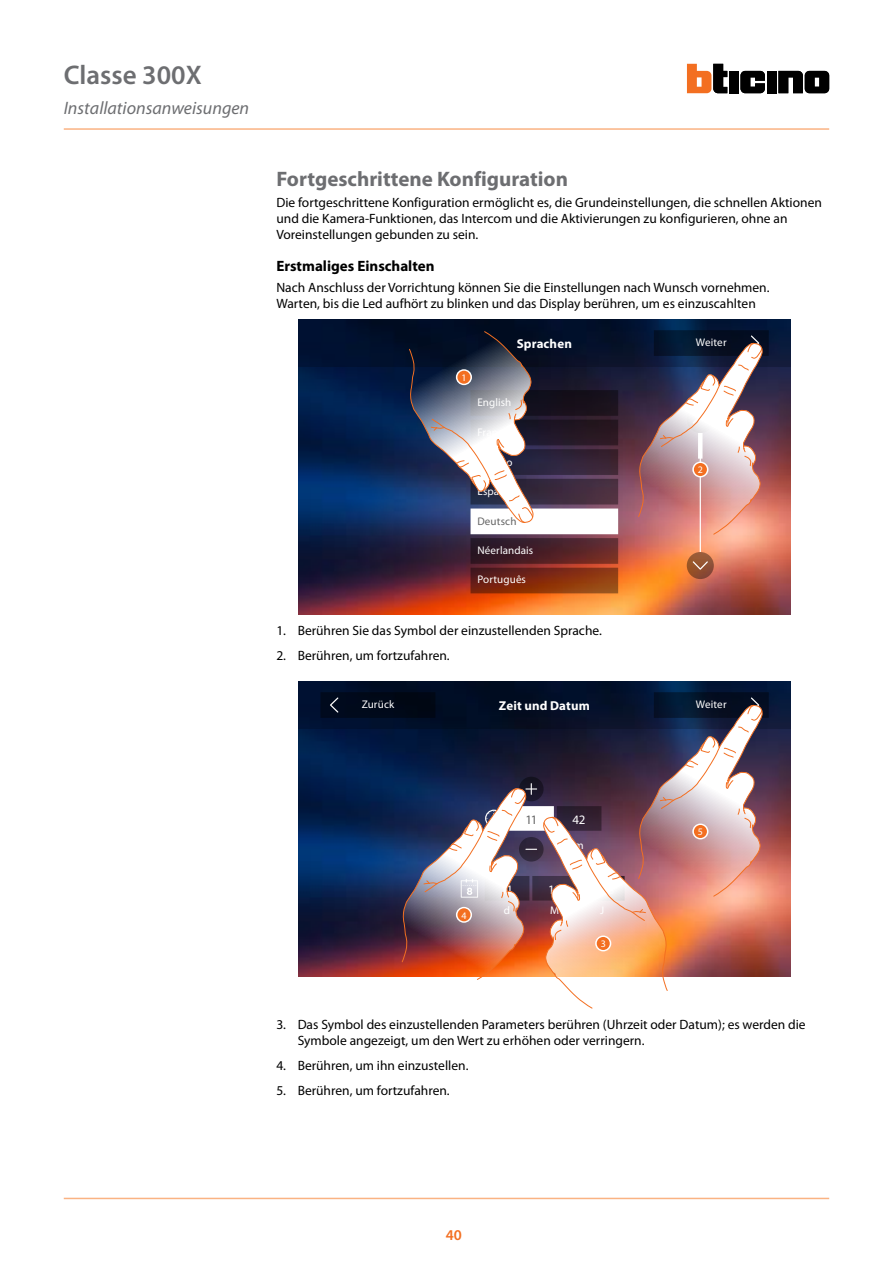
<style>
.page{position:relative;width:893px;height:1263px;background:#fff}
.page>*{position:absolute;margin:0;border:0;box-sizing:border-box;transform-origin:0 0}
.t1{font:600 27px "Myriad Pro";color:#6d6e71}
.t2{font:700 21px "Myriad Pro";color:#6d6e71}
.t3{font:italic 18px "Myriad Pro";color:#6d6e71}
.t4{font:700 15px "Myriad Pro";color:#000}
.t5{font:600 15px "Myriad Pro";color:#f36f21}
.t6{font:13.5px/16.2px "Myriad Pro";color:#000}
.t7{font:700 12.9px "Myriad Pro";letter-spacing:.01em;color:#fff}
.t8{font:12.9px "Myriad Pro";color:#fff}
.t9{font:12.9px "Myriad Pro";color:#646464}
.t10{font:11.1px "Myriad Pro";letter-spacing:.01em;color:#fff}
.t11{font:11.1px "Myriad Pro";letter-spacing:.015em;color:#646464}
.t12{font:10.05px "Myriad Pro";color:#fff}
</style>
<div class="page">
<svg style="left:740px;top:71px;width:25px;height:22px"></svg>
<div style="left:767px;top:71px;width:10px;height:22px;background:#000"></div>
<div style="left:729px;top:71px;width:10px;height:22px;background:#000"></div>
<svg style="left:687px;top:64px;width:40px;height:29px"></svg>
<svg style="left:778px;top:71px;width:51px;height:22px"></svg>
<hr style="left:64px;top:128px;width:765px;height:2px;background:#fab383">
<hr style="left:64px;top:1198px;width:765px;height:1px;background:#fab383">
<img style="left:298px;top:729px;width:492px;height:247px">
<svg style="left:298px;top:681px;width:492px;height:48px;background:#011331"></svg>
<img style="left:320px;top:692px;width:449px;height:317px">
<svg style="left:692px;top:823px;width:16px;height:16px"></svg>
<div style="left:694px;top:825px;width:13px;height:13px;background:#f36f21;border-radius:50%"></div>
<img style="left:298px;top:367px;width:492px;height:247px">
<svg style="left:298px;top:319px;width:492px;height:48px;background:#01122f"></svg>
<img style="left:408px;top:331px;width:210px;height:262px">
<svg style="left:456px;top:369px;width:16px;height:16px"></svg>
<div style="left:457px;top:371px;width:13px;height:13px;background:#f36f21;border-radius:50%"></div>
<hr style="left:700px;top:433px;width:1px;height:119px;background:#fff">
<svg style="left:687px;top:552px;width:27px;height:27px"></svg>
<svg style="left:693px;top:561px;width:15px;height:9px"></svg>
<img style="left:638px;top:330px;width:131px;height:205px">
<svg style="left:692px;top:462px;width:16px;height:15px"></svg>
<div style="left:694px;top:463px;width:13px;height:13px;background:#f36f21;border-radius:50%"></div>
<h1 class="t1" style="left:64px;top:58px;width:139px">Classe 300X</h1>
<h3 class="t3" style="left:64px;top:97px;width:187px">Installationsanweisungen</h3>
<h2 class="t2" style="left:276px;top:165px;width:293px">Fortgeschrittene Konfiguration</h2>
<p class="t6" style="left:276px;top:194px;width:547px">Die fortgeschrittene Konfiguration ermöglicht es, die Grundeinstellungen, die schnellen Aktionen und die Kamera-Funktionen, das Intercom und die Aktivierungen zu konfigurieren, ohne an<br>Voreinstellungen gebunden zu sein.</p>
<p class="t4" style="left:276px;top:257px;width:160px">Erstmaliges Einschalten</p>
<p class="t6" style="left:276px;top:279px;width:495px">Nach Anschluss der Vorrichtung können Sie die Einstellungen nach Wunsch vornehmen.<br>Warten, bis die Led aufhört zu blinken und das Display berühren, um es einzuscahlten</p>
<p class="t12" style="left:461px;top:371px;width:7px">1</p>
<p class="t7" style="left:517px;top:335px;width:57px">Sprachen</p>
<p class="t10" style="left:696px;top:336px;width:32px">Weiter</p>
<p class="t10" style="left:477px;top:396px;width:36px">English</p>
<p class="t10" style="left:477px;top:484px;width:39px">Español</p>
<p class="t11" style="left:477px;top:515px;width:41px">Deutsch</p>
<p class="t10" style="left:477px;top:543px;width:57px">Néerlandais</p>
<p class="t10" style="left:477px;top:573px;width:50px">Português</p>
<p class="t12" style="left:698px;top:464px;width:7px">2</p>
<p class="t6" style="left:276px;top:622px;width:327px">1. Berühren Sie das Symbol der einzustellenden Sprache.</p>
<p class="t6" style="left:276px;top:647px;width:175px">2. Berühren, um fortzufahren.</p>
<p class="t10" style="left:362px;top:698px;width:34px">Zurück</p>
<p class="t7" style="left:499px;top:697px;width:93px">Zeit und Datum</p>
<p class="t10" style="left:696px;top:698px;width:32px">Weiter</p>
<p class="t12" style="left:461px;top:909px;width:7px">4</p>
<p class="t9" style="left:525px;top:812px;width:14px">11</p>
<p class="t8" style="left:572px;top:812px;width:14px">42</p>
<p class="t10" style="left:574px;top:838px;width:11px">m</p>
<p class="t8" style="left:501px;top:882px;width:14px">11</p>
<p class="t8" style="left:548px;top:882px;width:14px">10</p>
<p class="t10" style="left:504px;top:903px;width:8px">d</p>
<p class="t10" style="left:550px;top:903px;width:10px">M</p>
<p class="t10" style="left:600px;top:903px;width:6px">J</p>
<p class="t12" style="left:601px;top:938px;width:7px">3</p>
<p class="t12" style="left:698px;top:826px;width:7px">5</p>
<p class="t6" style="left:298px;top:1016px;width:510px;text-indent:-21px">3. Das Symbol des einzustellenden Parameters berühren (Uhrzeit oder Datum); es werden die<br>Symbole angezeigt, um den Wert zu erhöhen oder verringern.</p>
<p class="t6" style="left:276px;top:1057px;width:194px">4. Berühren, um ihn einzustellen.</p>
<p class="t6" style="left:276px;top:1082px;width:175px">5. Berühren, um fortzufahren.</p>
<p class="t5" style="left:446px;top:1225px;width:18px">40</p>
</div>
